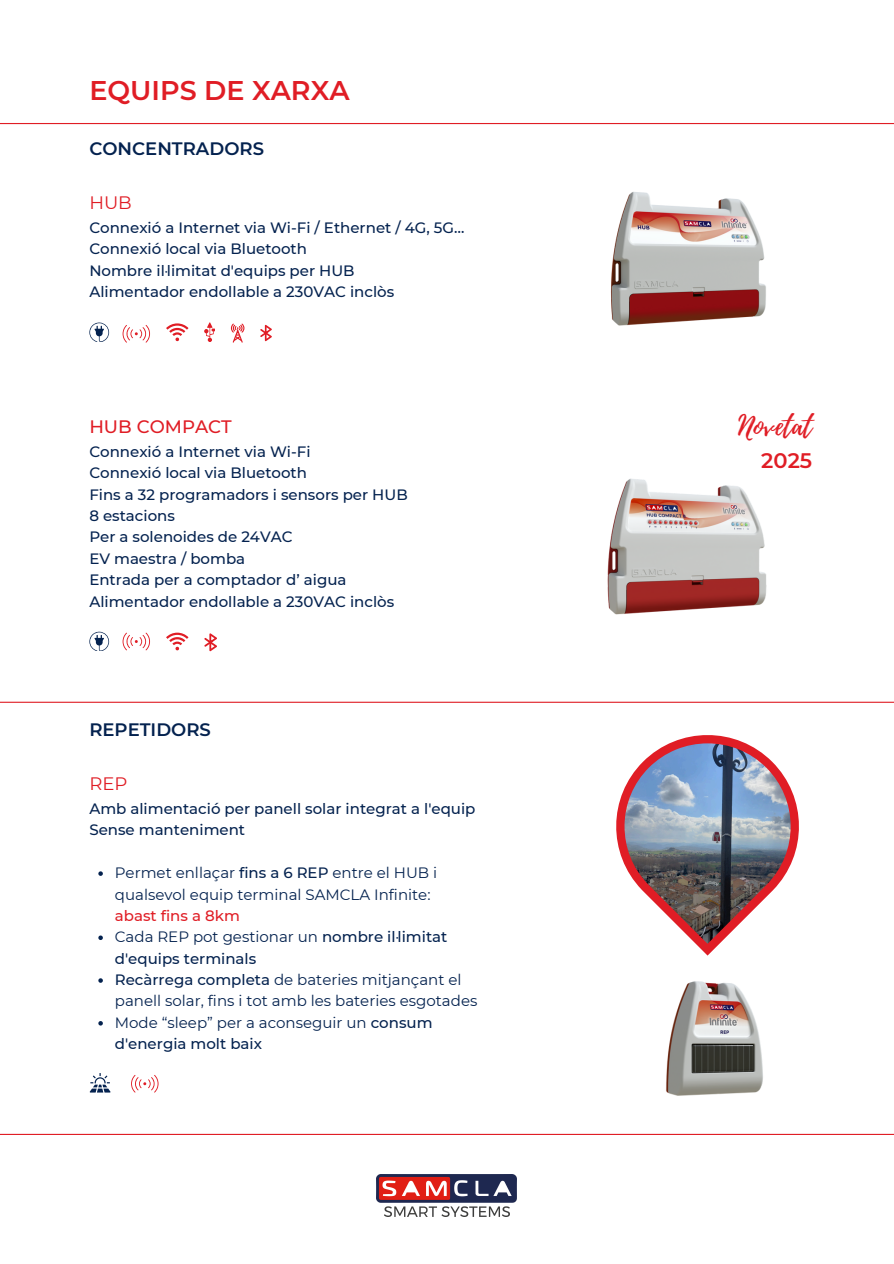
<style>
.page{position:relative;width:894px;height:1264px;background:#fff}
.page>*{position:absolute;margin:0;border:0;box-sizing:border-box;transform-origin:0 0}
.t1{font:600 27px "Montserrat";color:#e01d25}
.t2{font:27px "Playlist Script";color:#e01d25}
.t3{font:600 21px "Montserrat";color:#e01d25}
.t4{font:600 18px "Montserrat";color:#04224f}
.t5{font:500 18px "Montserrat";color:#e01d25}
.t6{font:18px "Montserrat";color:#e01d25}
.t7{font:500 15px/21.3px "Montserrat";color:#04224f}
.t8{font:15px/21.3px "Montserrat";color:#04224f}
.s1{font-weight:500}
.s2{font-weight:500;color:#e01d25}
.s3{font-weight:400}
</style>
<div class="page">
<hr style="left:0;top:123px;width:893px;height:1px;background:#e01d25">
<img style="left:611px;top:192px;width:155px;height:134px">
<hr style="left:0;top:1133px;width:893px;height:1px;background:#e01d25">
<svg style="left:89px;top:322px;width:20px;height:20px"></svg>
<svg style="left:122px;top:325px;width:28px;height:17px"></svg>
<svg style="left:166px;top:323px;width:22px;height:18px"></svg>
<svg style="left:204px;top:322px;width:11px;height:20px"></svg>
<svg style="left:231px;top:323px;width:13px;height:19px"></svg>
<svg style="left:260px;top:325px;width:11px;height:16px"></svg>
<svg style="left:98px;top:871px;width:5px;height:4px"></svg>
<svg style="left:98px;top:935px;width:5px;height:5px"></svg>
<svg style="left:98px;top:978px;width:5px;height:4px"></svg>
<svg style="left:98px;top:1021px;width:5px;height:4px"></svg>
<svg style="left:89px;top:1073px;width:22px;height:19px"></svg>
<svg style="left:131px;top:1075px;width:28px;height:17px"></svg>
<img style="left:377px;top:1174px;width:139px;height:42px">
<img style="left:607px;top:478px;width:160px;height:137px">
<img style="left:573px;top:955px;width:239px;height:179px">
<img style="left:616px;top:735px;width:182px;height:220px">
<hr style="left:0;top:701px;width:893px;height:1px;background:#e01d25">
<svg style="left:89px;top:631px;width:20px;height:20px"></svg>
<svg style="left:122px;top:632px;width:28px;height:18px"></svg>
<svg style="left:166px;top:632px;width:22px;height:18px"></svg>
<svg style="left:204px;top:633px;width:13px;height:18px"></svg>
<p class="t1" style="left:89px;top:74px;width:262px">EQUIPS DE XARXA</p>
<h1 class="t4" style="left:89px;top:138px;width:176px">CONCENTRADORS</h1>
<p class="t6" style="left:89px;top:192px;width:44px">HUB</p>
<p class="t7" style="left:89px;top:217px;width:376px">Connexió a Internet via Wi-Fi / Ethernet / 4G, 5G…</p>
<p class="t7" style="left:89px;top:238px;width:219px">Connexió local via Bluetooth</p>
<p class="t7" style="left:89px;top:259px;width:267px">Nombre il·limitat d'equips per HUB</p>
<p class="t7" style="left:89px;top:281px;width:306px">Alimentador endollable a 230VAC inclòs</p>
<p class="t5" style="left:89px;top:416px;width:144px">HUB COMPACT</p>
<p class="t7" style="left:89px;top:441px;width:223px">Connexió a Internet via Wi-Fi<br>Connexió local via Bluetooth</p>
<p class="t7" style="left:89px;top:483px;width:320px">Fins a 32 programadors i sensors per HUB<br>8 estacions<br>Per a solenoides de 24VAC<br>EV maestra / bomba<br>Entrada per a comptador d’ aigua<br>Alimentador endollable a 230VAC inclòs</p>
<p class="t4" style="left:89px;top:719px;width:123px">REPETIDORS</p>
<p class="t6" style="left:89px;top:773px;width:39px">REP</p>
<p class="t7" style="left:89px;top:798px;width:387px">Amb alimentació per panell solar integrat a l'equip</p>
<p class="t7" style="left:89px;top:819px;width:157px">Sense manteniment</p>
<p class="t8" style="left:115px;top:862px;width:324px">Permet enllaçar <span class="s1">fins a 6 REP</span> entre el HUB i qualsevol equip terminal SAMCLA Infinite: <span class="s2">abast fins a 8km</span></p>
<p class="t7" style="left:115px;top:926px;width:334px"><span class="s3">Cada REP pot gestionar un</span> nombre il·limitat d'equips terminals</p>
<p class="t8" style="left:115px;top:969px;width:364px"><span class="s1">Recàrrega completa</span> de bateries mitjançant el panell solar, fins i tot amb les bateries esgotades</p>
<h4 class="t8" style="left:115px;top:1011px;width:319px">Mode “sleep” per a aconseguir un <span class="s1">consum d'energia molt baix</span></h4>
<h2 class="t2" style="left:737px;top:406px;width:76px">Novetat</h2>
<h2 class="t3" style="left:761px;top:447px;width:52px">2025</h2>
</div>
